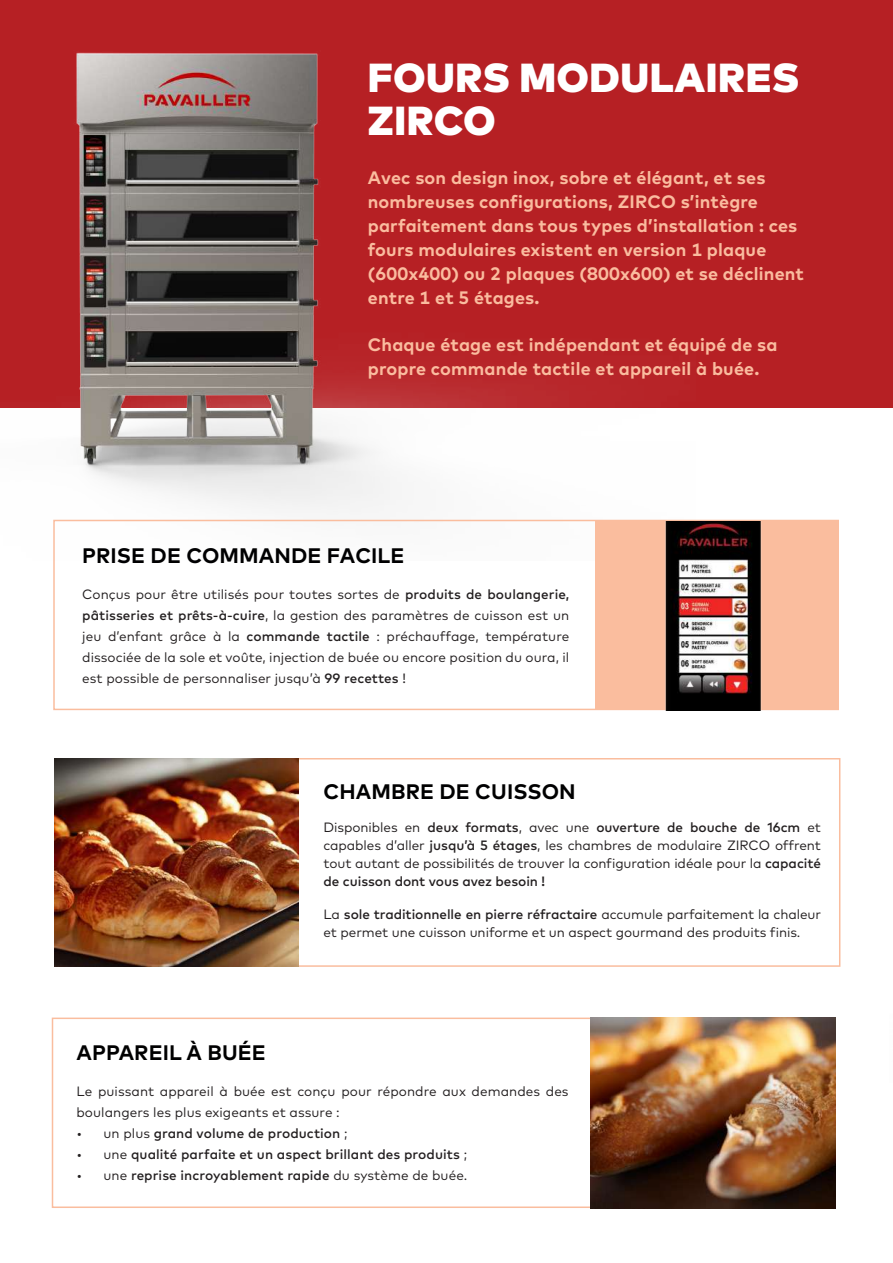
<style>
.page{position:relative;width:893px;height:1263px;background:#fff}
.page>*{position:absolute;margin:0;border:0;box-sizing:border-box;transform-origin:0 0}
.t1{font:900 40.5px/43.5px "Mark";letter-spacing:.015em;color:#fff}
.t2{font:700 21px "Mark";letter-spacing:.005em;color:#000001}
.t3{font:700 18px/24px "Mark";letter-spacing:.01em;color:#fabc9f}
.t4{font:13.5px/21px "Mark Pro";color:#231f20;text-align:justify}
.t5{font:500 13.5px "Mark Pro";letter-spacing:.005em;color:#231f20}
.s1{font-weight:500}
.s2{font-family:"Mark"}
.s3{font-weight:400}
</style>
<div class="page">
<div style="left:52px;top:1017px;width:784px;height:191px;border:2px solid #fabd9e"></div>
<div style="left:55px;top:758px;width:785px;height:209px;border:2px solid #fabd9e"></div>
<div style="left:0;top:0;width:893px;height:407px;background:#b62024"></div>
<img style="left:0;top:52px;width:695px;height:468px">
<div style="left:53px;top:520px;width:786px;height:190px;border:2px solid #fabd9e"></div>
<div style="left:595px;top:521px;width:244px;height:189px;background:#fabd9e"></div>
<img style="left:665px;top:521px;width:97px;height:189px">
<img style="left:591px;top:1017px;width:245px;height:191px">
<img style="left:55px;top:758px;width:243px;height:209px">
<h1 class="t1" style="left:368px;top:54px;width:433px">FOURS MODULAIRES<br>ZIRCO</h1>
<p class="t3" style="left:368px;top:165px;width:438px">Avec son design inox, sobre et élégant, et ses nombreuses configurations, ZIRCO s’intègre parfaitement dans tous types d’installation : ces fours modulaires existent en version 1 plaque (600x400) ou 2 plaques (800x600) et se déclinent entre 1 et 5 étages.</p>
<h3 class="t3" style="left:368px;top:332px;width:411px">Chaque étage est indépendant et équipé de sa propre commande tactile et appareil à buée.</h3>
<h2 class="t2" style="left:82px;top:542px;width:324px">PRISE DE COMMANDE FACILE</h2>
<p class="t4" style="left:82px;top:583px;width:489px">Conçus pour être utilisés pour toutes sortes de <span class="s1">produits de boulangerie, pâtisseries et prêts-à-cuire</span>, la gestion des paramètres de cuisson est un jeu d’enfant grâce à la <span class="s1">commande tactile</span> : préchauffage, température dissociée de la sole et voûte, injection de buée ou encore position du oura, il est possible de personnaliser jusqu’à <span class="s1">99 recettes</span> <span class="s2">!</span></p>
<h2 class="t2" style="left:324px;top:778px;width:254px">CHAMBRE DE CUISSON</h2>
<p class="t4" style="left:324px;top:817px;width:499px;line-height:18px">Disponibles en <span class="s1">deux formats</span>, avec une <span class="s1">ouverture de bouche de 16cm</span> et capables d’aller <span class="s1">jusqu’à 5 étages</span>, les chambres de modulaire ZIRCO offrent tout autant de possibilités de trouver la configuration idéale pour la <span class="s1">capacité de cuisson dont vous avez besoin !</span></p>
<p class="t4" style="left:324px;top:904px;width:499px;line-height:18px">La <span class="s1">sole traditionnelle en pierre réfractaire</span> accumule parfaitement la chaleur et permet une cuisson uniforme et un aspect gourmand des produits finis.</p>
<h2 class="t2" style="left:77px;top:1039px;width:191px">APPAREIL À BUÉE</h2>
<p class="t4" style="left:77px;top:1080px;width:494px">Le puissant appareil à buée est conçu pour répondre aux demandes des boulangers les plus exigeants et assure :</p>
<p class="t5" style="left:77px;top:1123px;width:272px"><span class="s3">• un plus</span> grand volume de production <span class="s3">;</span></p>
<p class="t5" style="left:77px;top:1144px;width:392px"><span class="s3">• une</span> qualité parfaite et un aspect brillant des produits <span class="s3">;</span></p>
<p class="t5" style="left:77px;top:1165px;width:392px"><span class="s3">• une</span> reprise incroyablement rapide <span class="s3">du système de buée.</span></p>
</div>
